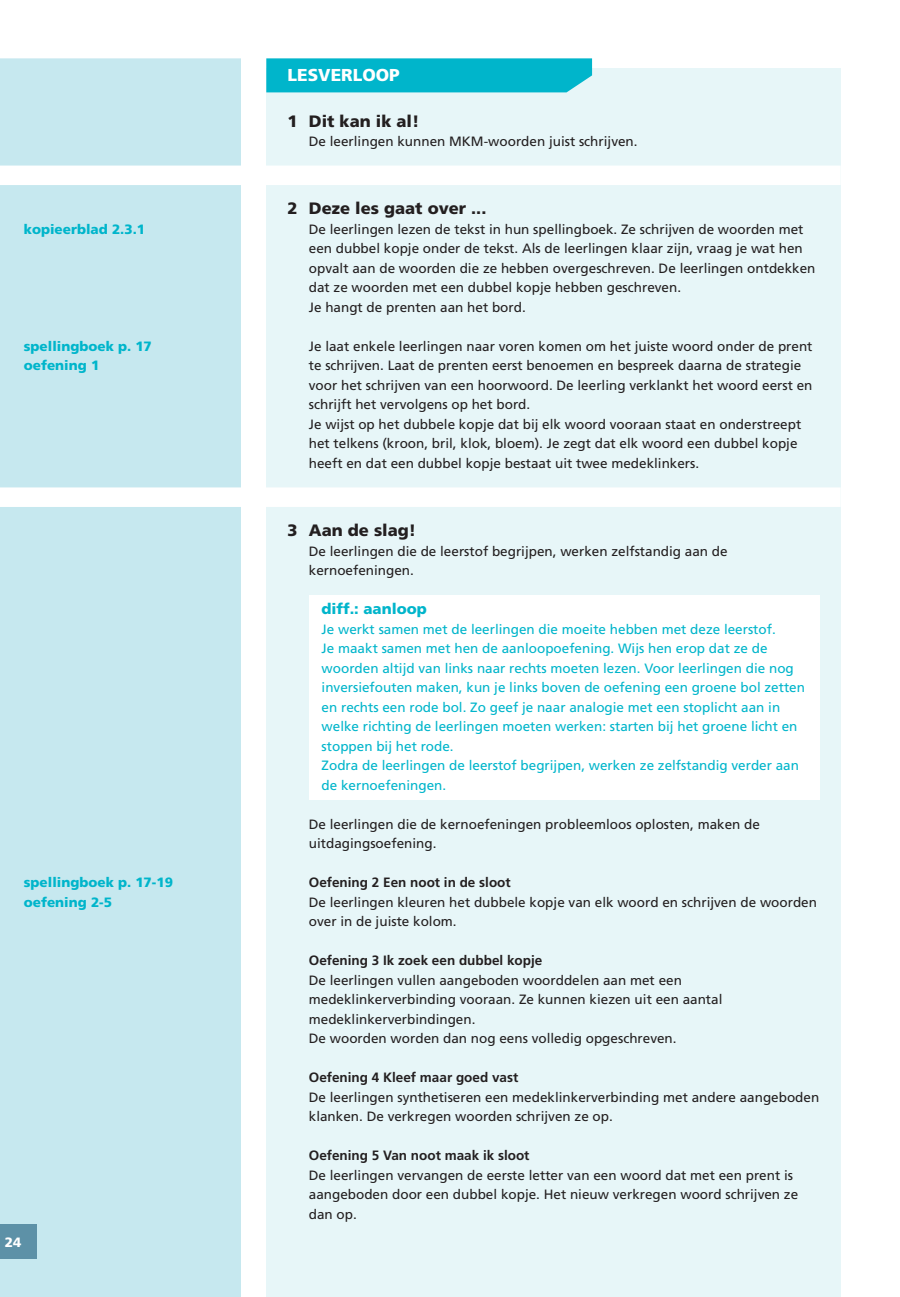
<style>
.page{position:relative;width:900px;height:1297px;background:#fff}
.page>*{position:absolute;margin:0;border:0;box-sizing:border-box;transform-origin:0 0}
.t1{font:900 17.25px "Frutiger LT Std";color:#fff}
.t2{font:900 16.5px "Frutiger LT Std";color:#231f20}
.t3{font:900 15px "Frutiger LT Std";color:#00b5cb}
.t4{font:13.5px/19.5px "Frutiger LT Std";color:#231f20}
.t5{font:13.5px/19.5px "Frutiger LT Std";color:#00b5cb}
.t6{font:700 13.5px "Frutiger LT Std";color:#231f20}
.t7{font:900 13.5px/19.5px "Frutiger LT Std";color:#00b5cb}
.t8{font:900 13.5px "Frutiger LT Std";color:#fff}
</style>
<div class="page">
<div style="left:0;top:0;width:241px;height:1296px;background:#c6e8ef"></div>
<div style="left:266px;top:0;width:574px;height:1296px;background:#e7f6f8"></div>
<div style="left:0;top:1224px;width:37px;height:34px;background:#5d91a7"></div>
<div style="left:266px;top:58px;width:574px;height:10px;background:#fff"></div>
<div style="left:0;top:0;width:849px;height:58px;background:#fff"></div>
<div style="left:0;top:165px;width:840px;height:20px;background:#fff"></div>
<div style="left:0;top:487px;width:840px;height:20px;background:#fff"></div>
<div style="left:266px;top:58px;width:326px;height:34px;background:#00b5cb"></div>
<div style="left:309px;top:594px;width:510px;height:205px;background:#fff"></div>
<p class="t7" style="left:24px;top:219px;width:123px">kopieerblad 2.3.1</p>
<p class="t7" style="left:24px;top:336px;width:130px">spellingboek p. 17 oefening 1</p>
<p class="t7" style="left:24px;top:872px;width:151px">spellingboek p. 17-19 oefening 2-5</p>
<p class="t8" style="left:5px;top:1234px;width:18px">24</p>
<p class="t1" style="left:287px;top:65px;width:114px">LESVERLOOP</p>
<p class="t2" style="left:287px;top:111px;width:133px">1 Dit kan ik al!</p>
<p class="t4" style="left:309px;top:132px;width:330px">De leerlingen kunnen MKM-woorden juist schrijven.</p>
<p class="t2" style="left:287px;top:198px;width:200px">2 Deze les gaat over ...</p>
<p class="t4" style="left:309px;top:219px;width:508px">De leerlingen lezen de tekst in hun spellingboek. Ze schrijven de woorden met een dubbel kopje onder de tekst. Als de leerlingen klaar zijn, vraag je wat hen opvalt aan de woorden die ze hebben overgeschreven. De leerlingen ontdekken dat ze woorden met een dubbel kopje hebben geschreven.<br>Je hangt de prenten aan het bord.</p>
<p class="t4" style="left:309px;top:336px;width:505px">Je laat enkele leerlingen naar voren komen om het juiste woord onder de prent te schrijven. Laat de prenten eerst benoemen en bespreek daarna de strategie voor het schrijven van een hoorwoord. De leerling verklankt het woord eerst en schrijft het vervolgens op het bord.<br>Je wijst op het dubbele kopje dat bij elk woord vooraan staat en onderstreept het telkens (kroon, bril, klok, bloem). Je zegt dat elk woord een dubbel kopje heeft en dat een dubbel kopje bestaat uit twee medeklinkers.</p>
<p class="t2" style="left:287px;top:520px;width:130px">3 Aan de slag!</p>
<p class="t4" style="left:309px;top:541px;width:420px">De leerlingen die de leerstof begrijpen, werken zelfstandig aan de kernoefeningen.</p>
<p class="t3" style="left:321px;top:600px;width:107px">diff.: aanloop</p>
<p class="t5" style="left:321px;top:619px;width:485px">Je werkt samen met de leerlingen die moeite hebben met deze leerstof.<br>Je maakt samen met hen de aanloopoefening. Wijs hen erop dat ze de woorden altijd van links naar rechts moeten lezen. Voor leerlingen die nog inversiefouten maken, kun je links boven de oefening een groene bol zetten en rechts een rode bol. Zo geef je naar analogie met een stoplicht aan in welke richting de leerlingen moeten werken: starten bij het groene licht en stoppen bij het rode.<br>Zodra de leerlingen de leerstof begrijpen, werken ze zelfstandig verder aan de kernoefeningen.</p>
<p class="t4" style="left:309px;top:814px;width:452px">De leerlingen die de kernoefeningen probleemloos oplosten, maken de uitdagingsoefening.</p>
<p class="t6" style="left:309px;top:874px;width:203px">Oefening 2 Een noot in de sloot</p>
<p class="t4" style="left:309px;top:892px;width:509px">De leerlingen kleuren het dubbele kopje van elk woord en schrijven de woorden over in de juiste kolom.</p>
<p class="t6" style="left:309px;top:952px;width:235px">Oefening 3 Ik zoek een dubbel kopje</p>
<p class="t4" style="left:309px;top:970px;width:415px">De leerlingen vullen aangeboden woorddelen aan met een medeklinkerverbinding vooraan. Ze kunnen kiezen uit een aantal medeklinkerverbindingen.<br>De woorden worden dan nog eens volledig opgeschreven.</p>
<p class="t6" style="left:309px;top:1069px;width:211px">Oefening 4 Kleef maar goed vast</p>
<p class="t4" style="left:309px;top:1087px;width:512px">De leerlingen synthetiseren een medeklinkerverbinding met andere aangeboden klanken. De verkregen woorden schrijven ze op.</p>
<p class="t6" style="left:309px;top:1147px;width:222px">Oefening 5 Van noot maak ik sloot</p>
<p class="t4" style="left:309px;top:1165px;width:491px">De leerlingen vervangen de eerste letter van een woord dat met een prent is aangeboden door een dubbel kopje. Het nieuw verkregen woord schrijven ze dan op.</p>
</div>
